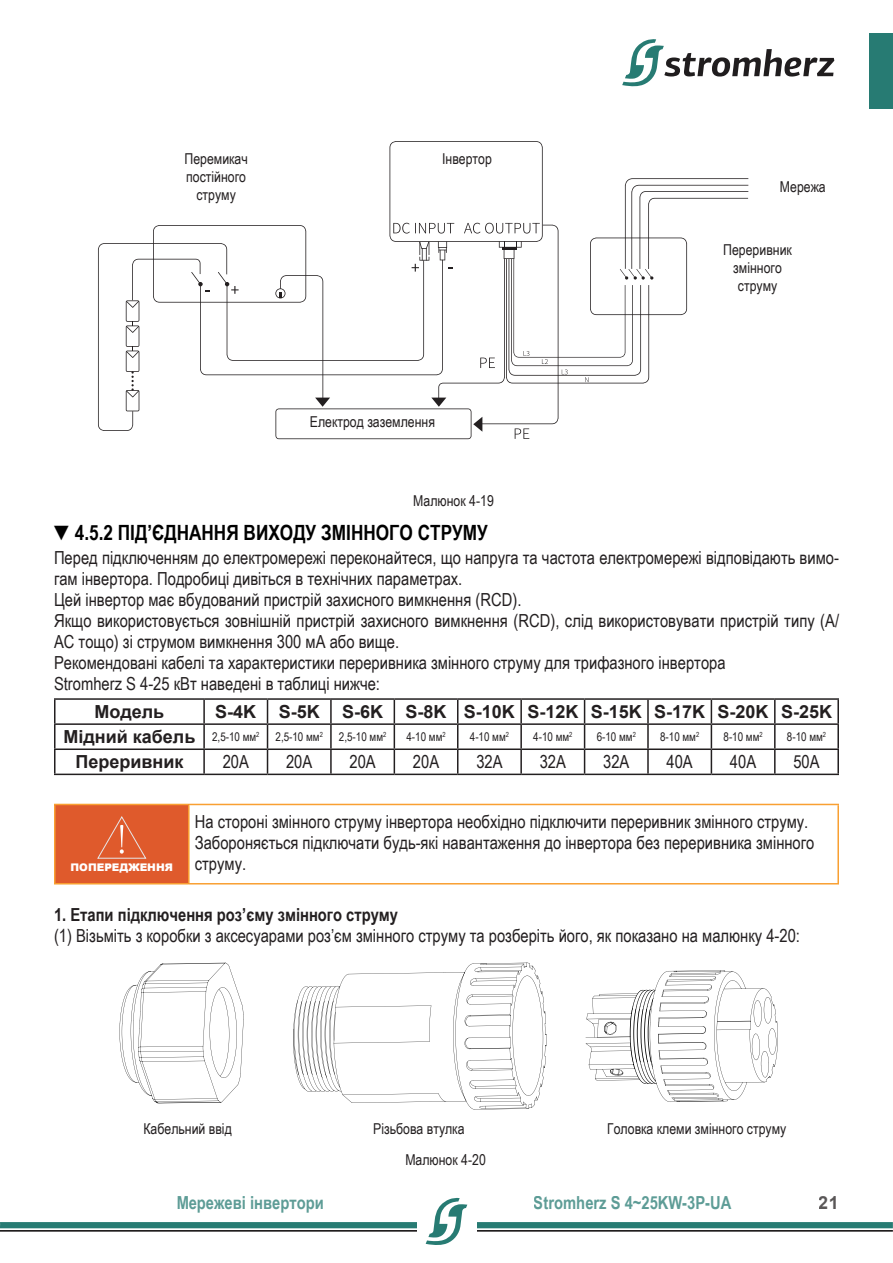
<style>
.page{position:relative;width:893px;height:1263px;background:#fff}
.page>*{position:absolute;margin:0;border:0;box-sizing:border-box;transform-origin:0 0}
.Подзаголовок{font:700 21px "Arial Narrow";color:#000}
.t1{font:18px/21px "Arial Narrow";color:#231f20}
.t2{font:700 18px "Arial";color:#231f20}
.t3{font:700 18px "Arial Narrow";color:#277b73}
.t4{font:700 18px "Arial Narrow";color:#231f20}
.подписи{font:15px/18px "Arial Narrow";color:#231f20;text-align:center}
.t5{font:12px "Arial Narrow";color:#231f20}
.t6{font:900 10.5px "Arial";color:#fff}
</style>
<div class="page">
<svg style="left:0;top:1197px;width:893px;height:48px"></svg>
<svg style="left:622px;top:39px;width:212px;height:48px"></svg>
<div style="left:869px;top:33px;width:24px;height:76px;background:#277b73"></div>
<div style="left:55px;top:804px;width:134px;height:80px;background:#df5a2c"></div>
<hr style="left:54px;top:804px;width:135px;height:1px;background:#f9a032">
<hr style="left:54px;top:805px;width:2px;height:78px;background:#f9a032">
<hr style="left:189px;top:804px;width:650px;height:1px;background:#f9a032">
<hr style="left:188px;top:805px;width:2px;height:78px;background:#f9a032">
<hr style="left:837px;top:805px;width:2px;height:78px;background:#f9a032">
<hr style="left:54px;top:883px;width:135px;height:1px;background:#f9a032">
<hr style="left:189px;top:883px;width:650px;height:1px;background:#f9a032">
<svg style="left:97px;top:816px;width:50px;height:43px"></svg>
<hr style="left:54px;top:698px;width:150px;height:2px;background:#231f20">
<hr style="left:54px;top:700px;width:2px;height:23px;background:#231f20">
<hr style="left:204px;top:698px;width:64px;height:2px;background:#231f20">
<hr style="left:203px;top:700px;width:2px;height:23px;background:#231f20">
<hr style="left:268px;top:698px;width:63px;height:2px;background:#231f20">
<hr style="left:331px;top:698px;width:63px;height:2px;background:#231f20">
<hr style="left:330px;top:700px;width:2px;height:23px;background:#231f20">
<hr style="left:394px;top:698px;width:64px;height:2px;background:#231f20">
<hr style="left:458px;top:698px;width:63px;height:2px;background:#231f20">
<hr style="left:521px;top:698px;width:64px;height:2px;background:#231f20">
<hr style="left:520px;top:700px;width:2px;height:23px;background:#231f20">
<hr style="left:585px;top:698px;width:63px;height:2px;background:#231f20">
<hr style="left:648px;top:698px;width:63px;height:2px;background:#231f20">
<hr style="left:647px;top:700px;width:2px;height:23px;background:#231f20">
<hr style="left:711px;top:698px;width:64px;height:2px;background:#231f20">
<hr style="left:775px;top:698px;width:64px;height:2px;background:#231f20">
<hr style="left:774px;top:700px;width:2px;height:23px;background:#231f20">
<hr style="left:837px;top:700px;width:2px;height:23px;background:#231f20">
<hr style="left:54px;top:723px;width:150px;height:2px;background:#231f20">
<hr style="left:54px;top:725px;width:2px;height:23px;background:#231f20">
<hr style="left:204px;top:723px;width:64px;height:2px;background:#231f20">
<hr style="left:203px;top:725px;width:2px;height:23px;background:#231f20">
<hr style="left:268px;top:723px;width:63px;height:2px;background:#231f20">
<hr style="left:331px;top:723px;width:63px;height:2px;background:#231f20">
<hr style="left:330px;top:725px;width:2px;height:23px;background:#231f20">
<hr style="left:394px;top:723px;width:64px;height:2px;background:#231f20">
<hr style="left:458px;top:723px;width:63px;height:2px;background:#231f20">
<hr style="left:521px;top:723px;width:64px;height:2px;background:#231f20">
<hr style="left:520px;top:725px;width:2px;height:23px;background:#231f20">
<hr style="left:585px;top:723px;width:63px;height:2px;background:#231f20">
<hr style="left:648px;top:723px;width:63px;height:2px;background:#231f20">
<hr style="left:647px;top:725px;width:2px;height:23px;background:#231f20">
<hr style="left:711px;top:723px;width:64px;height:2px;background:#231f20">
<hr style="left:775px;top:723px;width:64px;height:2px;background:#231f20">
<hr style="left:774px;top:725px;width:2px;height:23px;background:#231f20">
<hr style="left:837px;top:725px;width:2px;height:23px;background:#231f20">
<hr style="left:54px;top:748px;width:150px;height:2px;background:#231f20">
<hr style="left:54px;top:750px;width:2px;height:24px;background:#231f20">
<hr style="left:204px;top:748px;width:64px;height:2px;background:#231f20">
<hr style="left:203px;top:750px;width:2px;height:24px;background:#231f20">
<hr style="left:268px;top:748px;width:63px;height:2px;background:#231f20">
<svg style="left:267px;top:700px;width:1px;height:74px"></svg>
<hr style="left:331px;top:748px;width:63px;height:2px;background:#231f20">
<hr style="left:330px;top:750px;width:2px;height:24px;background:#231f20">
<hr style="left:394px;top:748px;width:64px;height:2px;background:#231f20">
<svg style="left:394px;top:700px;width:1px;height:74px"></svg>
<hr style="left:458px;top:748px;width:63px;height:2px;background:#231f20">
<svg style="left:457px;top:700px;width:1px;height:74px"></svg>
<hr style="left:521px;top:748px;width:64px;height:2px;background:#231f20">
<hr style="left:520px;top:750px;width:2px;height:24px;background:#231f20">
<hr style="left:585px;top:748px;width:63px;height:2px;background:#231f20">
<svg style="left:584px;top:700px;width:1px;height:74px"></svg>
<hr style="left:648px;top:748px;width:63px;height:2px;background:#231f20">
<hr style="left:647px;top:750px;width:2px;height:24px;background:#231f20">
<hr style="left:711px;top:748px;width:64px;height:2px;background:#231f20">
<svg style="left:711px;top:700px;width:1px;height:74px"></svg>
<hr style="left:775px;top:748px;width:64px;height:2px;background:#231f20">
<hr style="left:774px;top:750px;width:2px;height:24px;background:#231f20">
<hr style="left:837px;top:750px;width:2px;height:24px;background:#231f20">
<hr style="left:54px;top:774px;width:150px;height:1px;background:#231f20">
<hr style="left:204px;top:774px;width:64px;height:1px;background:#231f20">
<hr style="left:268px;top:774px;width:63px;height:1px;background:#231f20">
<hr style="left:331px;top:774px;width:63px;height:1px;background:#231f20">
<hr style="left:394px;top:774px;width:64px;height:1px;background:#231f20">
<hr style="left:458px;top:774px;width:63px;height:1px;background:#231f20">
<hr style="left:521px;top:774px;width:64px;height:1px;background:#231f20">
<hr style="left:585px;top:774px;width:63px;height:1px;background:#231f20">
<hr style="left:648px;top:774px;width:63px;height:1px;background:#231f20">
<hr style="left:711px;top:774px;width:64px;height:1px;background:#231f20">
<hr style="left:775px;top:774px;width:64px;height:1px;background:#231f20">
<svg style="left:98px;top:141px;width:650px;height:298px"></svg>
<svg style="left:120px;top:963px;width:124px;height:140px"></svg>
<svg style="left:293px;top:963px;width:253px;height:146px"></svg>
<svg style="left:586px;top:970px;width:192px;height:132px"></svg>
<p class="подписи" style="left:184px;top:149px;width:65px">Перемикач постійного струму</p>
<p class="подписи" style="left:442px;top:149px;width:51px">Інвертор</p>
<p class="подписи" style="left:310px;top:412px;width:127px">Електрод заземлення</p>
<p class="подписи" style="left:413px;top:491px;width:82px">Малюнок 4-19</p>
<p class="подписи" style="left:780px;top:177px;width:47px">Мережа</p>
<p class="подписи" style="left:723px;top:241px;width:70px">Переривник змінного струму</p>
<p class="Подзаголовок" style="left:54px;top:516px;width:435px">▼4.5.2 ПІД’ЄДНАННЯ ВИХОДУ ЗМІННОГО СТРУМУ</p>
<p class="t1" style="left:54px;top:546px;width:786px">Перед підключенням до електромережі переконайтеся, що напруга та частота електромережі відповідають вимо&shy;гам інвертора. Подробиці дивіться в технічних параметрах.</p>
<p class="t1" style="left:54px;top:588px;width:469px">Цей інвертор має вбудований пристрій захисного вимкнення (RCD).</p>
<p class="t1" style="left:54px;top:609px;width:787px">Якщо використовується зовнішній пристрій захисного вимкнення (RCD), слід використовувати пристрій типу (A/<br>AC тощо) зі струмом вимкнення 300 мА або вище.</p>
<p class="t1" style="left:54px;top:651px;width:673px">Рекомендовані кабелі та характеристики переривника змінного струму для трифазного інвертора</p>
<p class="t1" style="left:54px;top:672px;width:327px">Stromherz S 4-25 кВт наведені в таблиці нижче:</p>
<p class="t2" style="left:95px;top:700px;width:71px">Модель</p>
<p class="t2" style="left:215px;top:700px;width:43px">S-4K</p>
<p class="t2" style="left:279px;top:700px;width:43px">S-5K</p>
<p class="t2" style="left:342px;top:700px;width:43px">S-6K</p>
<p class="t2" style="left:406px;top:700px;width:43px">S-8K</p>
<p class="t2" style="left:464px;top:700px;width:53px">S-10K</p>
<p class="t2" style="left:527px;top:700px;width:53px">S-12K</p>
<p class="t2" style="left:591px;top:700px;width:53px">S-15K</p>
<p class="t2" style="left:654px;top:700px;width:53px">S-17K</p>
<p class="t2" style="left:718px;top:700px;width:53px">S-20K</p>
<p class="t2" style="left:781px;top:700px;width:53px">S-25K</p>
<p class="t2" style="left:63px;top:725px;width:134px">Мідний кабель</p>
<p class="t5" style="left:212px;top:728px;width:49px">2,5-10 мм<sup>2</sup></p>
<p class="t5" style="left:276px;top:728px;width:49px">2,5-10 мм<sup>2</sup></p>
<p class="t5" style="left:339px;top:728px;width:49px">2,5-10 мм<sup>2</sup></p>
<p class="t5" style="left:406px;top:728px;width:41px">4-10 мм<sup>2</sup></p>
<p class="t5" style="left:470px;top:728px;width:41px">4-10 мм<sup>2</sup></p>
<p class="t5" style="left:533px;top:728px;width:41px">4-10 мм<sup>2</sup></p>
<p class="t5" style="left:597px;top:728px;width:41px">6-10 мм<sup>2</sup></p>
<p class="t5" style="left:660px;top:728px;width:41px">8-10 мм<sup>2</sup></p>
<p class="t5" style="left:723px;top:728px;width:41px">8-10 мм<sup>2</sup></p>
<p class="t5" style="left:787px;top:728px;width:41px">8-10 мм<sup>2</sup></p>
<p class="t2" style="left:75px;top:750px;width:110px">Переривник</p>
<p class="t1" style="left:223px;top:751px;width:28px">20А</p>
<p class="t1" style="left:286px;top:751px;width:28px">20А</p>
<p class="t1" style="left:349px;top:751px;width:28px">20А</p>
<p class="t1" style="left:413px;top:751px;width:28px">20А</p>
<p class="t1" style="left:476px;top:751px;width:28px">32А</p>
<p class="t1" style="left:540px;top:751px;width:28px">32А</p>
<p class="t1" style="left:603px;top:751px;width:28px">32А</p>
<p class="t1" style="left:667px;top:751px;width:28px">40А</p>
<p class="t1" style="left:730px;top:751px;width:28px">40А</p>
<p class="t1" style="left:793px;top:751px;width:28px">50А</p>
<p class="t1" style="left:195px;top:811px;width:615px">На стороні змінного струму інвертора необхідно підключити переривник змінного струму.</p>
<p class="t1" style="left:195px;top:832px;width:621px">Забороняється підключати будь-які навантаження до інвертора без переривника змінного струму.</p>
<p class="t4" style="left:54px;top:900px;width:346px">1. Етапи підключення роз’єму змінного струму</p>
<p class="t1" style="left:54px;top:924px;width:747px">(1) Візьміть з коробки з аксесуарами роз’єм змінного струму та розберіть його, як показано на малюнку 4-20:</p>
<p class="t6" style="left:71px;top:859px;width:104px">ПОПЕРЕДЖЕННЯ</p>
<p class="подписи" style="left:143px;top:1119px;width:90px">Кабельний ввід</p>
<p class="подписи" style="left:373px;top:1119px;width:93px">Різьбова втулка</p>
<p class="подписи" style="left:607px;top:1119px;width:181px">Головка клеми змінного струму</p>
<p class="подписи" style="left:405px;top:1150px;width:82px">Малюнок 4-20</p>
<p class="t3" style="left:176px;top:1189px;width:149px">Мережеві інвертори</p>
<p class="t3" style="left:534px;top:1189px;width:199px">Stromherz S 4~25KW-3P-UA</p>
<p class="t2" style="left:819px;top:1190px;width:22px">21</p>
</div>
